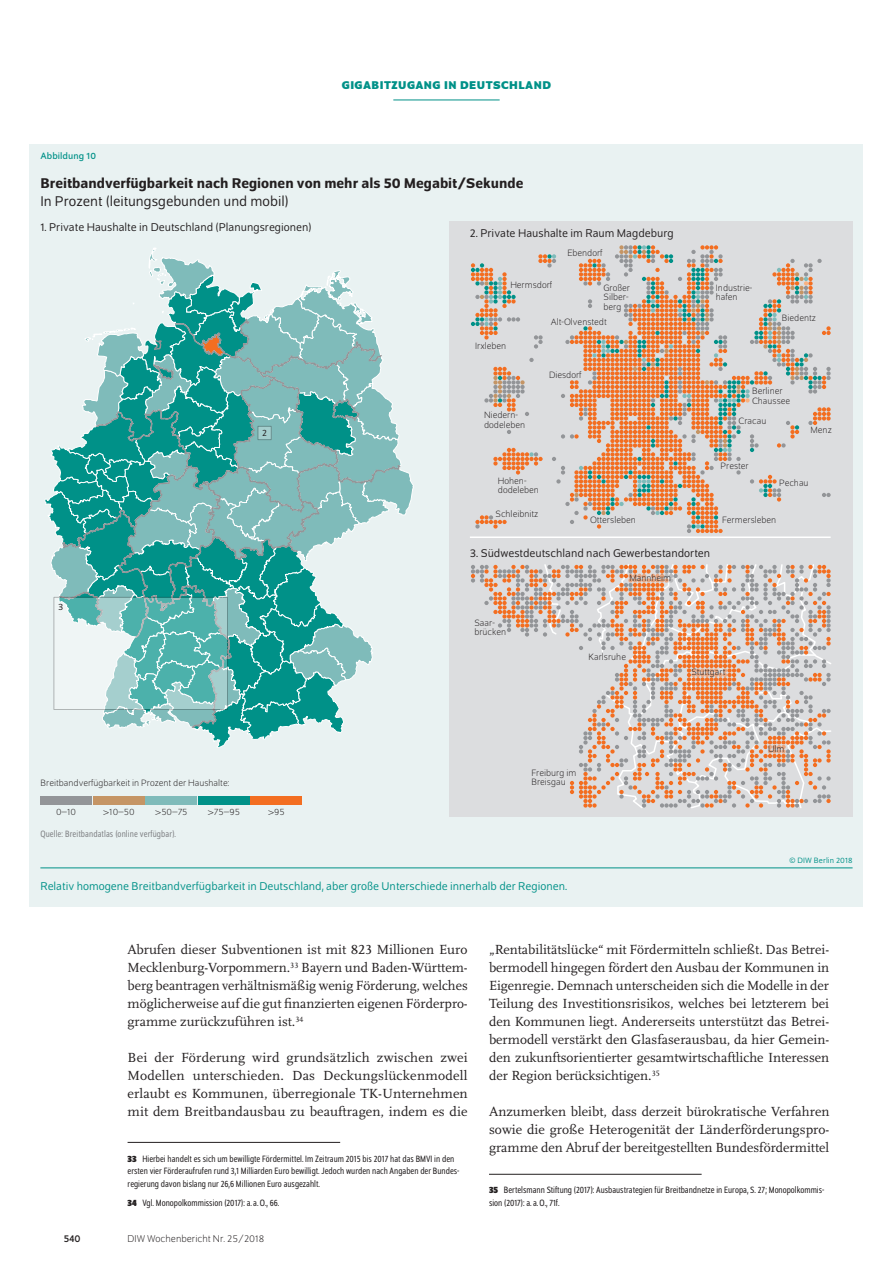
<style>
.page{position:relative;width:893px;height:1263px;background:#fff}
.page>*{position:absolute;margin:0;border:0;box-sizing:border-box;transform-origin:0 0}
.t1{font:500 15px "Schumpeter";color:#231f20}
.t2{font:15px "Schumpeter Blond";color:#231f20}
.t3{font:13.8px/18px "Scala Pro";color:#231f20;text-align:justify}
.t4{font:12px "Schumpeter Blond";color:#231f20}
.t5{font:12px "Schumpeter Blond";color:#009188}
.t6{font:700 12px "Schumpeter";color:#009188}
.t7{font:300 10.5px "Schumpeter";color:#231f20}
.t8{font:10.5px "Schumpeter";color:#231f20}
.t9{font:semi-condensed 9.75px/12.8px "Schumpeter Blond";color:#231f20}
.t10{font:300 9.75px/9.8px "Schumpeter";color:#231f20}
.t11{font:semi-condensed 9.75px "Schumpeter Blond";letter-spacing:.01em;color:#808285}
.t12{font:9.75px "Schumpeter";letter-spacing:.01em;color:#009188}
.t13{font:9.75px "Schumpeter Blond";color:#231f20}
.t14{font:8.25px "Schumpeter Blond";letter-spacing:.01em;color:#009188}
.s1{font-family:"Schumpeter";font-weight:700}
</style>
<div class="page">
<hr style="left:393px;top:100px;width:107px;height:1px;background:#009188">
<hr style="left:489px;top:1174px;width:213px;height:1px;background:#231f20">
<hr style="left:128px;top:1142px;width:212px;height:1px;background:#231f20">
<div style="left:30px;top:144px;width:833px;height:762px;background:#e9f2f2"></div>
<div style="left:449px;top:221px;width:404px;height:595px;background:#dcdddf"></div>
<svg style="left:45px;top:248px;width:369px;height:499px"></svg>
<svg style="left:471px;top:245px;width:360px;height:288px"></svg>
<div style="left:41px;top:796px;width:51px;height:8px;background:#939598"></div>
<div style="left:93px;top:796px;width:51px;height:8px;background:#c59565"></div>
<div style="left:146px;top:796px;width:51px;height:8px;background:#7fbbba"></div>
<div style="left:198px;top:796px;width:51px;height:8px;background:#009188"></div>
<div style="left:251px;top:796px;width:51px;height:8px;background:#f36e21"></div>
<svg style="left:471px;top:564px;width:360px;height:244px"></svg>
<hr style="left:470px;top:536px;width:361px;height:2px;background:#fff">
<svg style="left:691px;top:668px;width:36px;height:9px"></svg>
<svg style="left:768px;top:745px;width:18px;height:9px"></svg>
<svg style="left:628px;top:574px;width:45px;height:9px"></svg>
<div style="left:258px;top:426px;width:13px;height:14px;background:#a5cfce"></div>
<svg style="left:56px;top:599px;width:170px;height:109px"></svg>
<hr style="left:40px;top:867px;width:813px;height:1px;background:#009188">
<p class="t6" style="left:342px;top:79px;width:17px">GIGABITZUGANG</p>
<p class="t6" style="left:444px;top:79px;width:35px">IN DEUTSCHLAND</p>
<p class="t12" style="left:40px;top:151px;width:57px">Abbildung 10</p>
<p class="t1" style="left:40px;top:175px;width:485px">Breitbandverfügbarkeit nach Regionen von mehr als 50 Megabit/Sekunde</p>
<p class="t2" style="left:40px;top:194px;width:250px">In Prozent (leitungsgebunden und mobil)</p>
<p class="t4" style="left:41px;top:222px;width:273px">1. Private Haushalte in Deutschland (Planungsregionen)</p>
<p class="t4" style="left:470px;top:227px;width:205px">2. Private Haushalte im Raum Magdeburg</p>
<p class="t13" style="left:58px;top:602px;width:7px">3</p>
<p class="t13" style="left:262px;top:428px;width:6px">2</p>
<p class="t10" style="left:41px;top:778px;width:190px">Breitbandverfügbarkeit in Prozent der Haushalte:</p>
<p class="t10" style="left:56px;top:807px;width:22px">0–10</p>
<p class="t10" style="left:103px;top:807px;width:33px">&gt;10–50</p>
<p class="t10" style="left:155px;top:807px;width:34px">&gt;50–75</p>
<p class="t10" style="left:207px;top:807px;width:34px">&gt;75–95</p>
<p class="t10" style="left:268px;top:807px;width:19px">&gt;95</p>
<p class="t11" style="left:40px;top:829px;width:137px">Quelle: Breitbandatlas (online verfügbar).</p>
<p class="t10" style="left:510px;top:280px;width:43px">Hermsdorf</p>
<p class="t10" style="left:567px;top:248px;width:37px">Ebendorf</p>
<p class="t10" style="left:603px;top:283px;width:28px">Großer<br>Silber&shy;berg</p>
<p class="t10" style="left:475px;top:342px;width:33px">Irxleben</p>
<p class="t10" style="left:484px;top:411px;width:43px">Niedern&shy;dodeleben</p>
<p class="t10" style="left:551px;top:317px;width:57px">Alt-Olvenstedt</p>
<p class="t10" style="left:549px;top:370px;width:34px">Diesdorf</p>
<p class="t10" style="left:716px;top:283px;width:38px">Industrie&shy;hafen</p>
<p class="t10" style="left:782px;top:313px;width:36px">Biedentz</p>
<p class="t10" style="left:752px;top:386px;width:40px">Berliner<br>Chaussee</p>
<p class="t10" style="left:738px;top:416px;width:29px">Cracau</p>
<p class="t10" style="left:720px;top:461px;width:30px">Prester</p>
<p class="t10" style="left:810px;top:426px;width:23px">Menz</p>
<p class="t10" style="left:498px;top:476px;width:43px">Hohen&shy;dodeleben</p>
<p class="t10" style="left:495px;top:510px;width:44px">Schleibnitz</p>
<p class="t10" style="left:779px;top:478px;width:31px">Pechau</p>
<p class="t10" style="left:590px;top:515px;width:47px">Ottersleben</p>
<p class="t10" style="left:722px;top:515px;width:56px">Fermersleben</p>
<p class="t4" style="left:470px;top:547px;width:242px">3. Südwestdeutschland nach Gewerbestandorten</p>
<p class="t10" style="left:474px;top:618px;width:33px">Saar&shy;brücken</p>
<p class="t10" style="left:629px;top:573px;width:43px">Mannheim</p>
<p class="t10" style="left:588px;top:652px;width:39px">Karlsruhe</p>
<p class="t10" style="left:691px;top:667px;width:35px">Stuttgart</p>
<p class="t10" style="left:531px;top:768px;width:46px">Freiburg im<br>Breisgau</p>
<p class="t10" style="left:768px;top:745px;width:18px">Ulm</p>
<p class="t14" style="left:789px;top:857px;width:65px">© DIW Berlin 2018</p>
<p class="t5" style="left:40px;top:880px;width:528px">Relativ homogene Breitbandverfügbarkeit in Deutschland, aber große Unterschiede innerhalb der Regionen.</p>
<p class="t3" style="left:128px;top:940px;width:342px">Abrufen dieser Subventionen ist mit 823 Millionen Euro Mecklenburg-Vorpommern.<sup>33</sup> Bayern und Baden-Württem&shy;berg beantragen verhältnismäßig wenig Förderung, welches möglicherweise auf die gut finanzierten eigenen Förderpro&shy;gramme zurückzuführen ist.<sup>34</sup></p>
<p class="t3" style="left:128px;top:1048px;width:342px">Bei der Förderung wird grundsätzlich zwischen zwei Modellen unterschieden. Das Deckungslückenmodell erlaubt es Kommunen, überregionale TK-Unternehmen mit dem Breitbandausbau zu beauftragen, indem es die</p>
<p class="t9" style="left:128px;top:1152px;width:333px"><span class="s1">33</span> Hierbei handelt es sich um bewilligte Fördermittel. Im Zeitraum 2015 bis 2017 hat das BMVI in den ersten vier Förderaufrufen rund 3,1 Milliarden Euro bewilligt. Jedoch wurden nach Angaben der Bundes&shy;regierung davon bislang nur 26,6 Millionen Euro ausgezahlt.</p>
<p class="t9" style="left:128px;top:1197px;width:153px"><span class="s1">34</span> Vgl. Monopolkommission (2017): a.a.O., 66.</p>
<p class="t8" style="left:64px;top:1233px;width:18px">540</p>
<p class="t7" style="left:128px;top:1234px;width:138px">DIW Wochenbericht Nr. 25/2018</p>
<p class="t3" style="left:489px;top:940px;width:342px">„Rentabilitätslücke“ mit Fördermitteln schließt. Das Betrei&shy;bermodell hingegen fördert den Ausbau der Kommunen in Eigenregie. Demnach unterscheiden sich die Modelle in der Teilung des Investitionsrisikos, welches bei letzterem bei den Kommunen liegt. Andererseits unterstützt das Betrei&shy;bermodell verstärkt den Glasfaserausbau, da hier Gemein&shy;den zukunftsorientierter gesamtwirtschaftliche Interessen der Region berücksichtigen.<sup>35</sup></p>
<p class="t3" style="left:489px;top:1102px;width:342px">Anzumerken bleibt, dass derzeit bürokratische Verfahren sowie die große Heterogenität der Länderförderungspro&shy;gramme den Abruf der bereitgestellten Bundesfördermittel</p>
<p class="t9" style="left:489px;top:1184px;width:337px"><span class="s1">35</span> Bertelsmann Stiftung (2017): Ausbaustrategien für Breitbandnetze in Europa, S. 27; Monopolkommis&shy;sion (2017): a.a.O., 71f.</p>
</div>
